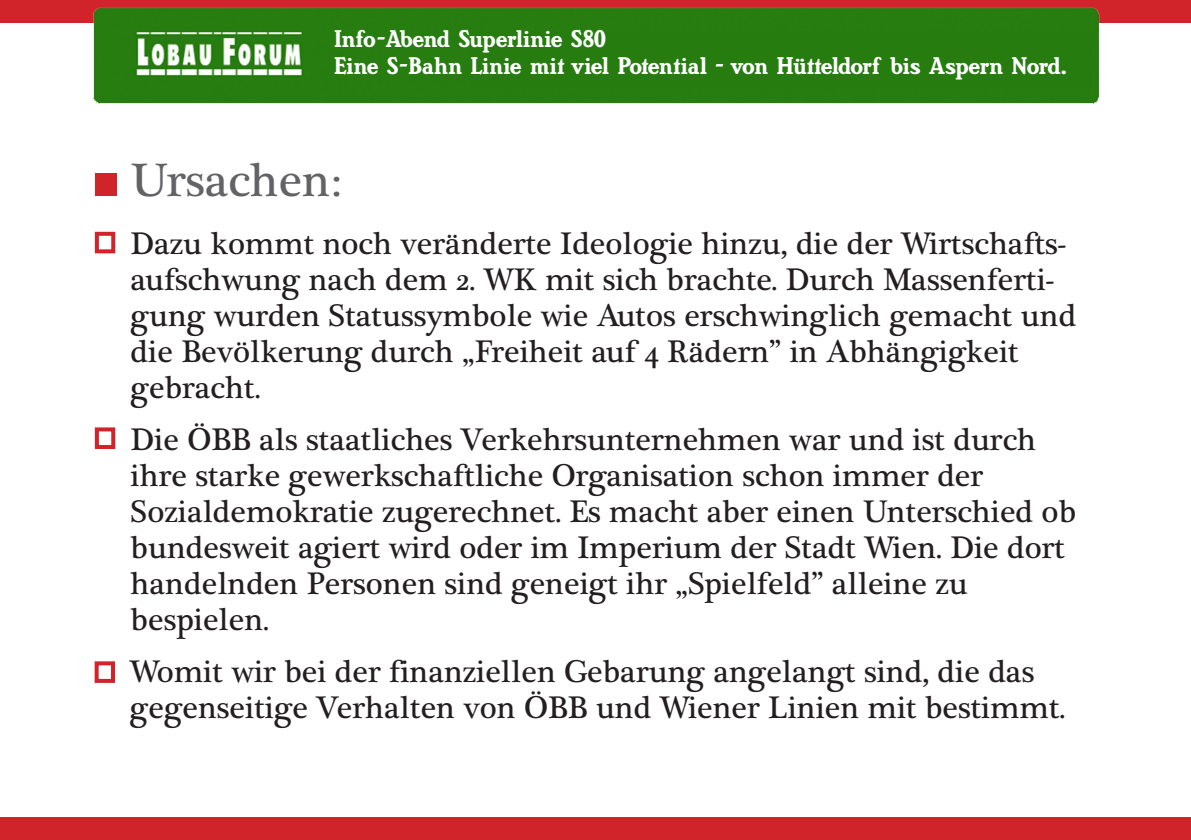
<style>
.page{position:relative;width:1191px;height:840px;background:#fff}
.page>*{position:absolute;margin:0;border:0;box-sizing:border-box;transform-origin:0 0}
.t1{font:48px "Plantagenet Cherokee";color:#636366}
.t2{font:32px/36px "Plantagenet Cherokee";color:#231f20}
.t3{font:24px/26px "Wiener Norm";letter-spacing:-.02em;color:#fff}
</style>
<div class="page">
<div style="left:0;top:0;width:1191px;height:23px;background:#d1232a"></div>
<div style="left:0;top:816px;width:1191px;height:23px;background:#d1232a"></div>
<img style="left:93px;top:7px;width:1007px;height:97px">
<div style="left:95px;top:173px;width:21px;height:22px;background:#d1232a"></div>
<div style="left:95px;top:232px;width:20px;height:21px;border:4px solid #d1232a"></div>
<div style="left:95px;top:427px;width:20px;height:21px;border:4px solid #d1232a"></div>
<div style="left:95px;top:661px;width:20px;height:21px;border:4px solid #d1232a"></div>
<p class="t3" style="left:334px;top:26px;width:734px">Info-Abend Superlinie S80<br>Eine S-Bahn Linie mit viel Potential - von Hütteldorf bis Aspern Nord.</p>
<h1 class="t1" style="left:131px;top:152px;width:213px">Ursachen:</h1>
<p class="t2" style="left:131px;top:226px;width:947px">Dazu kommt noch veränderte Ideologie hinzu, die der Wirtschafts&shy;aufschwung nach dem 2. WK mit sich brachte. Durch Massenferti&shy;gung wurden Statussymbole wie Autos erschwinglich gemacht und die Bevölkerung durch „Freiheit auf 4 Rädern” in Abhängigkeit gebracht.</p>
<p class="t2" style="left:131px;top:422px;width:947px">Die ÖBB als staatliches Verkehrsunternehmen war und ist durch ihre starke gewerkschaftliche Organisation schon immer der Sozialdemokratie zugerechnet. Es macht aber einen Unterschied ob bundesweit agiert wird oder im Imperium der Stadt Wien. Die dort handelnden Personen sind geneigt ihr „Spielfeld” alleine zu bespielen.</p>
<p class="t2" style="left:130px;top:653px;width:937px">Womit wir bei der finanziellen Gebarung angelangt sind, die das gegenseitige Verhalten von ÖBB und Wiener Linien mit bestimmt.</p>
</div>
